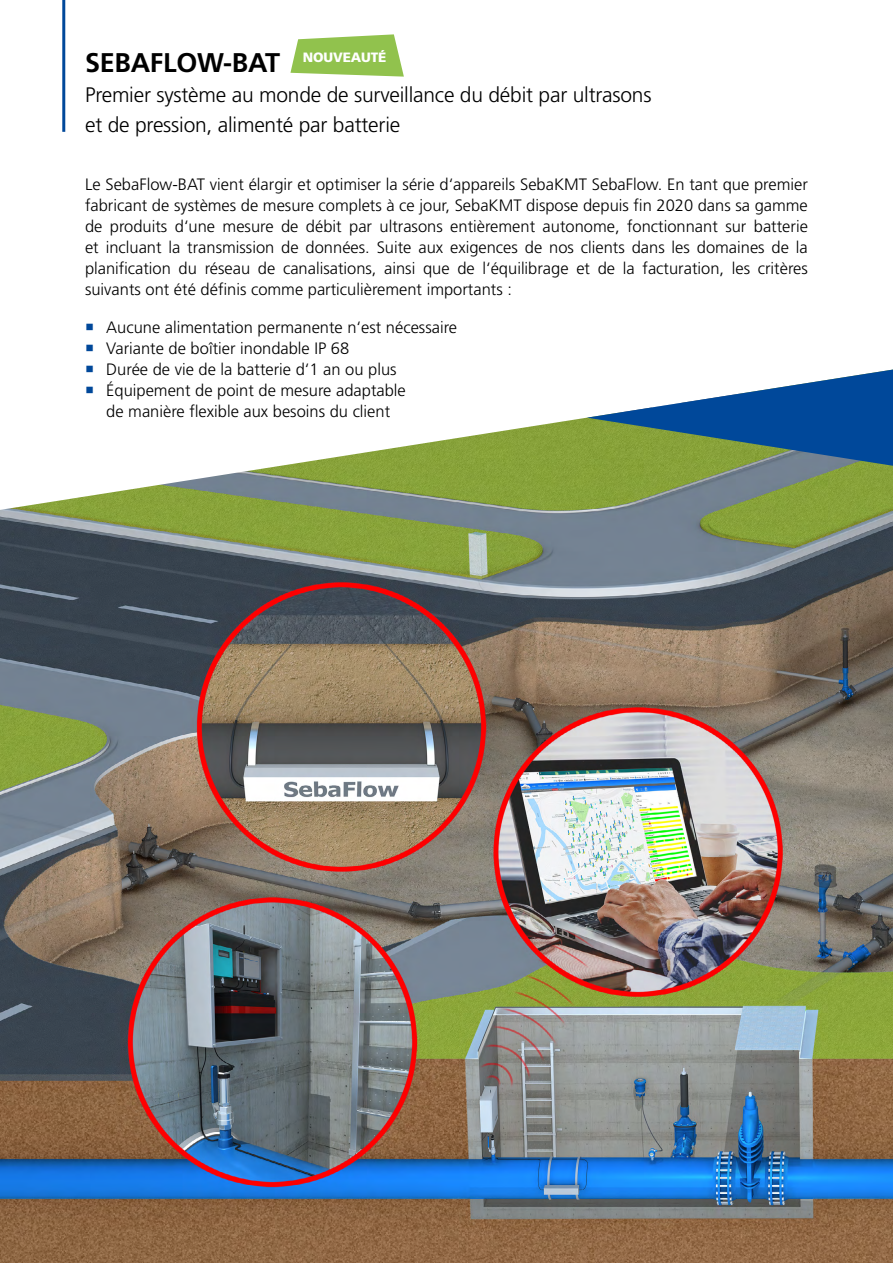
<style>
.page{position:relative;width:893px;height:1263px;background:#fff}
.page>*{position:absolute;margin:0;border:0;box-sizing:border-box;transform-origin:0 0}
.t1{font:700 27px "Frutiger LT Pro";letter-spacing:-.01em;color:#000}
.t2{font:300 21px/30px "Frutiger LT Pro";letter-spacing:-.01em;color:#000}
.t3{font:300 16.5px/21px "Frutiger LT Pro";color:#000;text-align:justify}
.t4{font:900 13.5px "Frutiger LT Pro";letter-spacing:-.01em;color:#fff}
</style>
<div class="page">
<hr style="left:62px;top:0;width:3px;height:132px;background:#00489a">
<img style="left:0;top:417px;width:893px;height:846px">
<svg style="left:587px;top:370px;width:306px;height:96px"></svg>
<svg style="left:290px;top:34px;width:114px;height:43px"></svg>
<p class="t4" style="left:303px;top:49px;width:85px">NOUVEAUTÉ</p>
<h1 class="t1" style="left:85px;top:46px;width:197px">SEBAFLOW-BAT</h1>
<p class="t2" style="left:85px;top:80px;width:568px">Premier système au monde de surveillance du débit par ultrasons et de pression, alimenté par batterie</p>
<p class="t3" style="left:85px;top:174px;width:724px">Le SebaFlow-BAT vient élargir et optimiser la série d‘appareils SebaKMT SebaFlow. En tant que premier fabricant de systèmes de mesure complets à ce jour, SebaKMT dispose depuis fin 2020 dans sa gamme de produits d‘une mesure de débit par ultrasons entièrement autonome, fonctionnant sur batterie et incluant la transmission de données. Suite aux exigences de nos clients dans les domaines de la planification du réseau de canalisations, ainsi que de l‘équilibrage et de la facturation, les critères suivants ont été définis comme particulièrement importants :</p>
<p class="t3" style="left:106px;top:317px;width:352px;text-align:left">Aucune alimentation permanente n‘est nécessaire Variante de boîtier inondable IP 68<br>Durée de vie de la batterie d‘1 an ou plus Équipement de point de mesure adaptable<br>de manière flexible aux besoins du client</p>
</div>
